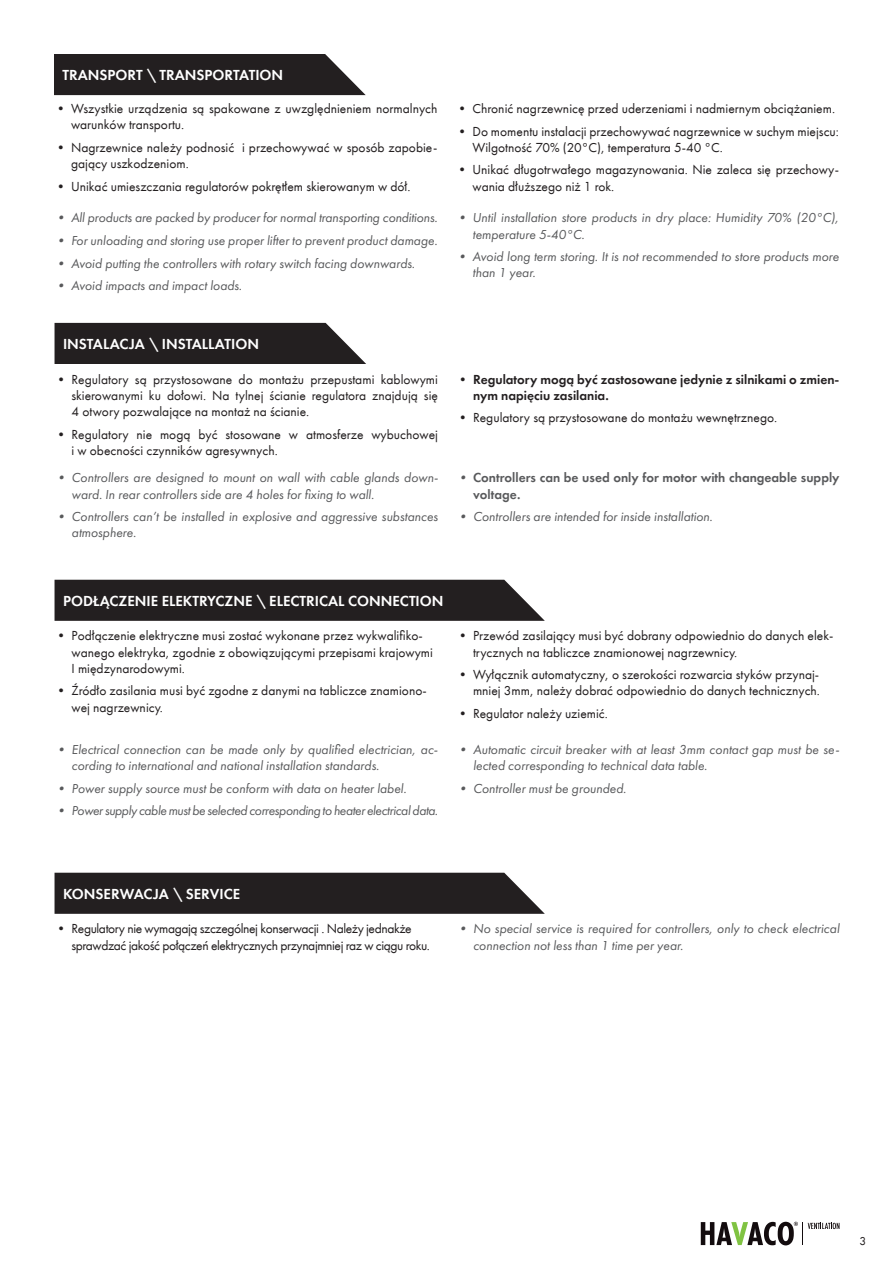
<style>
.page{position:relative;width:893px;height:1263px;background:#fff}
.page>*{position:absolute;margin:0;border:0;box-sizing:border-box;transform-origin:0 0}
.t1{font:15px "Futura PT Demi";color:#fff}
.t2{font:13.5px/16.2px "Futura PT Book";color:#231f20}
.t3{font:italic 13.5px/16.2px "Futura PT Book";color:#58595b}
.t4{font:13.5px/16.2px "Futura PT Book";letter-spacing:-.03em;color:#231f20}
.t5{font:13.5px/16.2px "Futura PT Demi";color:#231f20}
.t6{font:italic 13.5px "Futura PT Book";letter-spacing:-.03em;color:#58595b}
.t7{font:13.5px/16.2px "Futura PT Demi";color:#58595b}
.t8{font:12px "Futura PT Book";color:#231f20}
.s1{font-family:"Futura PT Book"}
.s2{font-family:"Futura PT Book";font-style:italic}
</style>
<div class="page">
<div style="left:54px;top:54px;width:312px;height:41px;background:#231f20"></div>
<div style="left:55px;top:323px;width:311px;height:41px;background:#231f20"></div>
<div style="left:55px;top:873px;width:490px;height:41px;background:#231f20"></div>
<div style="left:55px;top:580px;width:490px;height:41px;background:#231f20"></div>
<svg style="left:701px;top:1222px;width:138px;height:23px"></svg>
<p class="t1" style="left:63px;top:66px;width:222px">TRANSPORT \ TRANSPORTATION</p>
<p class="t2" style="left:71px;top:100px;width:368px;text-indent:-17px">• Wszystkie urządzenia są spakowane z uwzględnieniem normalnych warunków transportu.</p>
<p class="t2" style="left:71px;top:139px;width:368px;text-indent:-17px">• Nagrzewnice należy podnosić i przechowywać w sposób zapobie&shy;gający uszkodzeniom.</p>
<p class="t2" style="left:54px;top:178px;width:358px">• Unikać umieszczania regulatorów pokrętłem skierowanym w dół.</p>
<p class="t3" style="left:54px;top:210px;width:385px">• All products are packed by producer for normal transporting conditions.</p>
<p class="t3" style="left:54px;top:232px;width:385px">• For unloading and storing use proper lifter to prevent product damage.</p>
<p class="t3" style="left:54px;top:255px;width:363px">• Avoid putting the controllers with rotary switch facing downwards.</p>
<p class="t3" style="left:54px;top:278px;width:190px">• Avoid impacts and impact loads.</p>
<p class="t1" style="left:63px;top:334px;width:197px">INSTALACJA \ INSTALLATION</p>
<p class="t2" style="left:72px;top:371px;width:368px;text-align:justify;text-indent:-17px">• Regulatory są przystosowane do montażu przepustami kablowymi skierowanymi ku dołowi. Na tylnej ścianie regulatora znajdują się 4 otwory pozwalające na montaż na ścianie.</p>
<p class="t2" style="left:72px;top:426px;width:368px;text-indent:-17px">• Regulatory nie mogą być stosowane w atmosferze wybuchowej i w obecności czynników agresywnych.</p>
<p class="t3" style="left:72px;top:470px;width:368px;text-indent:-17px">• Controllers are designed to mount on wall with cable glands down&shy;ward. In rear controllers side are 4 holes for fixing to wall.</p>
<p class="t3" style="left:72px;top:508px;width:368px;text-indent:-17px">• Controllers can’t be installed in explosive and aggressive substances atmosphere.</p>
<p class="t2" style="left:455px;top:100px;width:381px">• Chronić nagrzewnicę przed uderzeniami i nadmiernym obciążaniem.</p>
<p class="t2" style="left:472px;top:123px;width:368px;text-indent:-17px">• Do momentu instalacji przechowywać nagrzewnice w suchym miejscu:<br>Wilgotność 70% (20°C), temperatura 5-40 °C.</p>
<p class="t2" style="left:472px;top:162px;width:368px;text-indent:-17px">• Unikać długotrwałego magazynowania. Nie zaleca się przechowy&shy;wania dłuższego niż 1 rok.</p>
<p class="t3" style="left:472px;top:210px;width:368px;text-indent:-17px">• Until installation store products in dry place: Humidity 70% (20°C), temperature 5-40°C.</p>
<p class="t3" style="left:472px;top:249px;width:368px;text-indent:-17px">• Avoid long term storing. It is not recommended to store products more than 1 year.</p>
<p class="t5" style="left:473px;top:371px;width:368px;text-indent:-17px"><span class="s1">•</span> Regulatory mogą być zastosowane jedynie z silnikami o zmien&shy;nym napięciu zasilania.</p>
<p class="t2" style="left:456px;top:410px;width:323px">• Regulatory są przystosowane do montażu wewnętrznego.</p>
<p class="t7" style="left:473px;top:470px;width:368px;text-indent:-17px"><span class="s2">•</span> Controllers can be used only for motor with changeable supply voltage.</p>
<p class="t3" style="left:456px;top:508px;width:258px">• Controllers are intended for inside installation.</p>
<p class="t1" style="left:63px;top:591px;width:382px">PODŁĄCZENIE ELEKTRYCZNE \ ELECTRICAL CONNECTION</p>
<p class="t2" style="left:72px;top:628px;width:363px;text-indent:-17px">• Podłączenie elektryczne musi zostać wykonane przez wykwalifiko&shy;wanego elektryka, zgodnie z obowiązującymi przepisami krajowymi<br>I międzynarodowymi.</p>
<p class="t2" style="left:72px;top:683px;width:357px;text-indent:-17px">• Źródło zasilania musi być zgodne z danymi na tabliczce znamiono&shy;wej nagrzewnicy.</p>
<p class="t3" style="left:72px;top:741px;width:368px;text-indent:-17px">• Electrical connection can be made only by qualified electrician, ac&shy;cording to international and national installation standards.</p>
<p class="t3" style="left:55px;top:780px;width:353px">• Power supply source must be conform with data on heater label.</p>
<p class="t6" style="left:55px;top:803px;width:385px">• Power supply cable must be selected corresponding to heater electrical data.</p>
<p class="t2" style="left:473px;top:628px;width:362px;text-indent:-17px">• Przewód zasilający musi być dobrany odpowiednio do danych elek&shy;trycznych na tabliczce znamionowej nagrzewnicy.</p>
<p class="t2" style="left:456px;top:667px;width:365px;text-align:right">• Wyłącznik automatyczny, o szerokości rozwarcia styków przynaj&shy;mniej 3mm, należy dobrać odpowiednio do danych technicznych.</p>
<p class="t2" style="left:456px;top:705px;width:153px">• Regulator należy uziemić.</p>
<p class="t3" style="left:473px;top:741px;width:368px;text-indent:-17px">• Automatic circuit breaker with at least 3mm contact gap must be se&shy;lected corresponding to technical data table.</p>
<p class="t3" style="left:456px;top:780px;width:172px">• Controller must be grounded.</p>
<p class="t1" style="left:63px;top:884px;width:179px">KONSERWACJA \ SERVICE</p>
<p class="t4" style="left:72px;top:921px;width:360px;text-indent:-17px">• Regulatory nie wymagają szczególnej konserwacji . Należy jednakże sprawdzać jakość połączeń elektrycznych przynajmniej raz w ciągu roku.</p>
<p class="t3" style="left:473px;top:921px;width:368px;text-indent:-17px">• No special service is required for controllers, only to check electrical connection not less than 1 time per year.</p>
<p class="t8" style="left:859px;top:1234px;width:8px">3</p>
</div>
